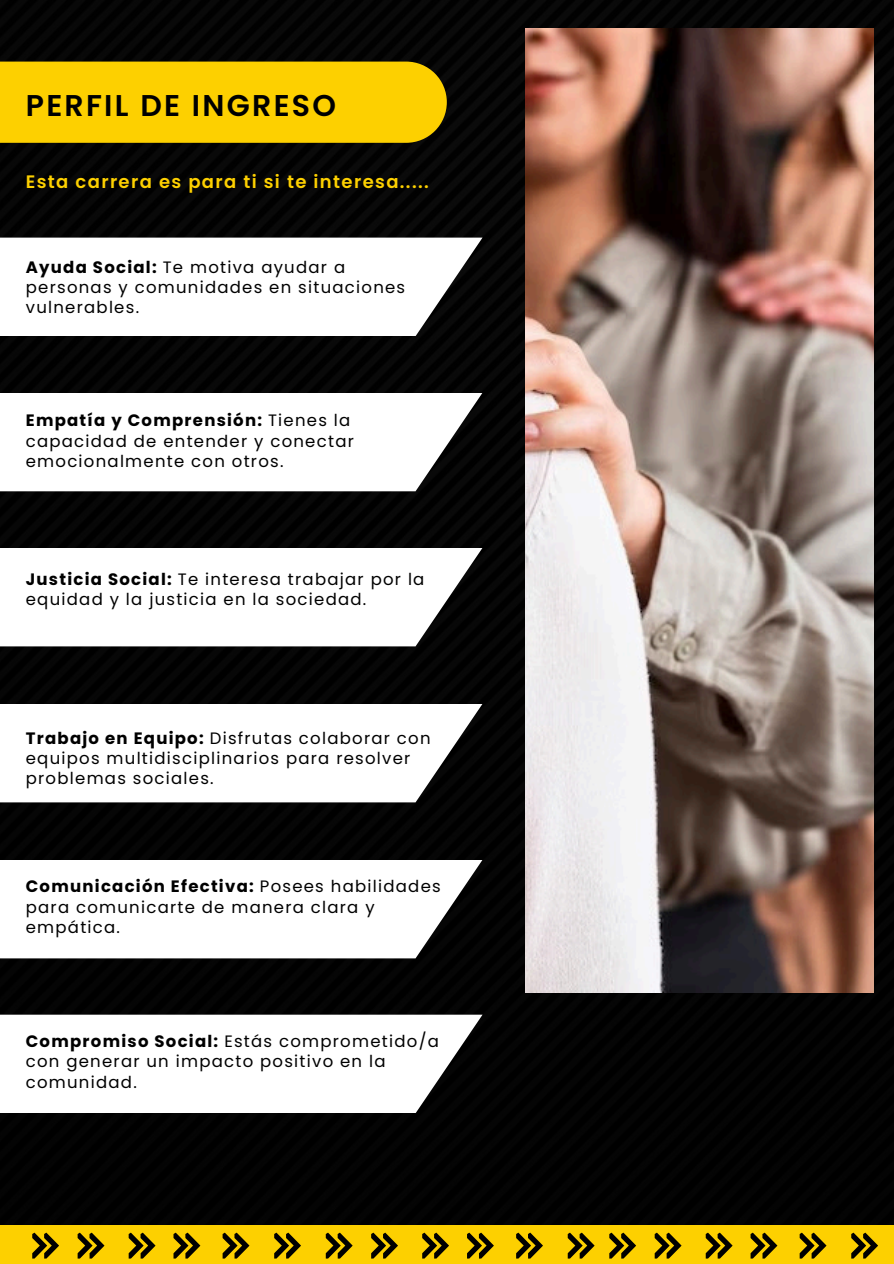
<style>
.page{position:relative;width:894px;height:1264px;background:#fff}
.page>*{position:absolute;margin:0;border:0;box-sizing:border-box;transform-origin:0 0}
.t1{font:600 30px "Poppins";letter-spacing:.075em;color:#000}
.t2{font:600 18px "Poppins";letter-spacing:.075em;color:#fdd000}
.t3{font:16.5px/20.2px "Poppins";letter-spacing:.075em;color:#000}
.s1{font-weight:700}
</style>
<div class="page">
<div style="left:0;top:0;width:893px;height:1263px;background:#000"></div>
<img style="left:525px;top:29px;width:348px;height:963px">
<div style="left:0;top:62px;width:446px;height:81px;background:#fdd000"></div>
<svg style="left:0;top:237px;width:482px;height:99px;background:#ececec"></svg>
<div style="left:0;top:393px;width:482px;height:98px;background:#fff"></div>
<div style="left:0;top:548px;width:482px;height:98px;background:#fff"></div>
<div style="left:0;top:704px;width:482px;height:98px;background:#fff"></div>
<div style="left:0;top:860px;width:482px;height:98px;background:#fff"></div>
<svg style="left:0;top:1014px;width:482px;height:99px;background:#ececec"></svg>
<div style="left:0;top:1225px;width:893px;height:38px;background:#fdd000"></div>
<svg style="left:32px;top:1232px;width:27px;height:26px"></svg>
<svg style="left:326px;top:1232px;width:26px;height:26px"></svg>
<svg style="left:609px;top:1232px;width:27px;height:26px"></svg>
<svg style="left:78px;top:1232px;width:26px;height:26px"></svg>
<svg style="left:371px;top:1232px;width:27px;height:26px"></svg>
<svg style="left:654px;top:1232px;width:27px;height:26px"></svg>
<svg style="left:129px;top:1232px;width:26px;height:26px"></svg>
<svg style="left:422px;top:1232px;width:27px;height:26px"></svg>
<svg style="left:705px;top:1232px;width:27px;height:26px"></svg>
<svg style="left:173px;top:1232px;width:27px;height:26px"></svg>
<svg style="left:467px;top:1232px;width:26px;height:26px"></svg>
<svg style="left:750px;top:1232px;width:27px;height:26px"></svg>
<svg style="left:222px;top:1232px;width:27px;height:26px"></svg>
<svg style="left:516px;top:1232px;width:27px;height:26px"></svg>
<svg style="left:799px;top:1232px;width:27px;height:26px"></svg>
<svg style="left:274px;top:1232px;width:27px;height:26px"></svg>
<svg style="left:567px;top:1232px;width:27px;height:26px"></svg>
<svg style="left:851px;top:1232px;width:26px;height:26px"></svg>
<h2 class="t1" style="left:26px;top:84px;width:312px">PERFIL DE INGRESO</h2>
<p class="t2" style="left:26px;top:169px;width:404px">Esta carrera es para ti si te interesa.....</p>
<p class="t3" style="left:26px;top:257px;width:381px"><span class="s1">Ayuda Social:</span> Te motiva ayudar a personas y comunidades en situaciones vulnerables.</p>
<p class="t3" style="left:26px;top:410px;width:329px"><span class="s1">Empatía y Comprensión:</span> Tienes la capacidad de entender y conectar emocionalmente con otros.</p>
<p class="t3" style="left:26px;top:568px;width:400px"><span class="s1">Justicia Social:</span> Te interesa trabajar por la equidad y la justicia en la sociedad.</p>
<p class="t3" style="left:26px;top:728px;width:406px"><span class="s1">Trabajo en Equipo:</span> Disfrutas colaborar con equipos multidisciplinarios para resolver problemas sociales.</p>
<p class="t3" style="left:26px;top:876px;width:416px"><span class="s1">Comunicación Efectiva:</span> Posees habilidades para comunicarte de manera clara y empática.</p>
<p class="t3" style="left:26px;top:1031px;width:414px"><span class="s1">Compromiso Social:</span> Estás comprometido/a con generar un impacto positivo en la comunidad.</p>
</div>
